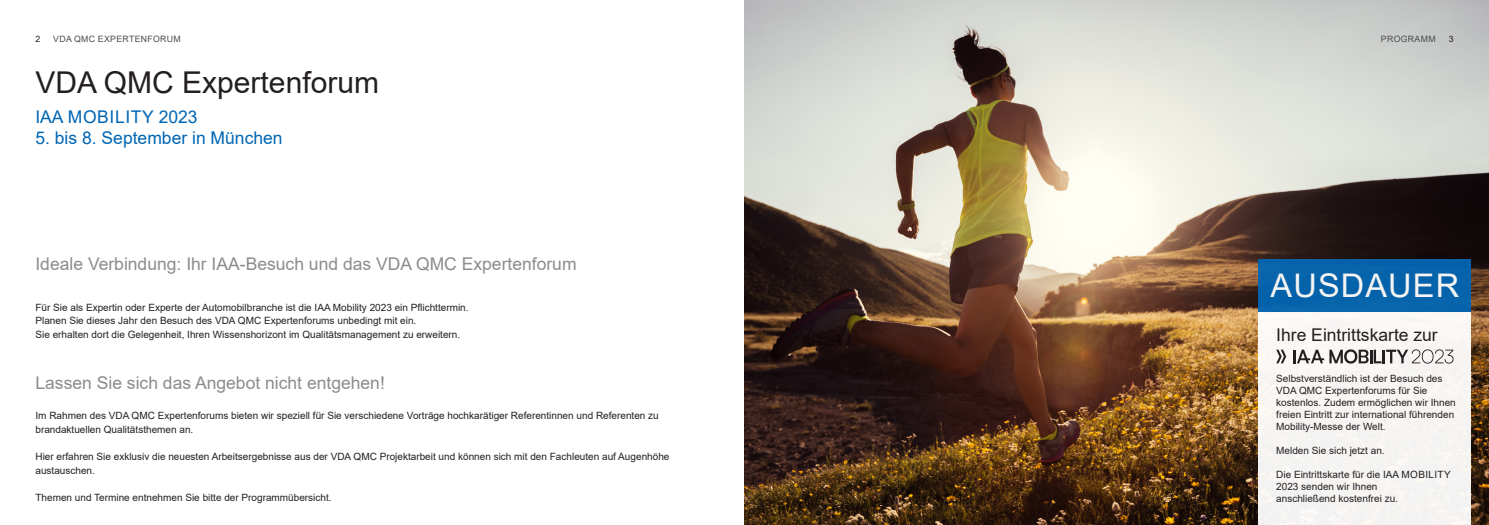
<style>
.page{position:relative;width:1489px;height:525px;background:#fff}
.page>*{position:absolute;margin:0;border:0;box-sizing:border-box;transform-origin:0 0}
.t1{font:32.5px "Arial";letter-spacing:.035em;color:#fff}
.t2{font:30px "Arial";color:#231f20}
.t3{font:17.5px "Arial";color:#8a8c8f}
.t4{font:17.5px "Arial";color:#0166b3}
.t5{font:17.5px "Arial";color:#231f20}
.t6{font:17.5px "Arial";letter-spacing:.035em;color:#0166b3}
.t7{font:10px/12px "Arial";color:#231f20}
.t8{font:8.75px "Arial";letter-spacing:.035em;color:#4b4c4d}
.t9{font:8.75px "Arial";color:#231f20}
</style>
<div class="page">
<img style="left:744px;top:0;width:744px;height:524px">
<div style="left:1258px;top:259px;width:212px;height:53px;background:#0663ab"></div>
<div style="left:1258px;top:312px;width:212px;height:212px;background:#f7f5f2"></div>
<svg style="left:1276px;top:349px;width:9px;height:14px"></svg>
<hr style="left:1292px;top:349px;width:3px;height:14px;background:#231f20">
<svg style="left:1297px;top:349px;width:156px;height:14px"></svg>
<p class="t9" style="left:35px;top:33px;width:6px">2</p>
<p class="t8" style="left:53px;top:33px;width:129px">VDA QMC EXPERTENFORUM</p>
<p class="t8" style="left:1380px;top:33px;width:56px">PROGRAMM</p>
<p class="t9" style="left:1448px;top:33px;width:6px">3</p>
<h2 class="t2" style="left:35px;top:62px;width:345px">VDA QMC Expertenforum</h2>
<h3 class="t6" style="left:35px;top:105px;width:164px">IAA MOBILITY 2023</h3>
<h3 class="t4" style="left:35px;top:126px;width:249px">5. bis 8. September in München</h3>
<h3 class="t3" style="left:35px;top:252px;width:542px">Ideale Verbindung: Ihr IAA-Besuch und das VDA QMC Expertenforum</h3>
<p class="t7" style="left:35px;top:300px;width:434px;line-height:13.8px">Für Sie als Expertin oder Experte der Automobilbranche ist die IAA Mobility 2023 ein Pflichttermin.<br>Planen Sie dieses Jahr den Besuch des VDA QMC Expertenforums unbedingt mit ein.<br>Sie erhalten dort die Gelegenheit, Ihren Wissenshorizont im Qualitätsmanagement zu erweitern.</p>
<h3 class="t3" style="left:35px;top:370px;width:351px">Lassen Sie sich das Angebot nicht entgehen!</h3>
<p class="t7" style="left:35px;top:408px;width:625px;line-height:13.8px">Im Rahmen des VDA QMC Expertenforums bieten wir speziell für Sie verschiedene Vorträge hochkarätiger Referentinnen und Referenten zu brandaktuellen Qualitätsthemen an.</p>
<p class="t7" style="left:35px;top:449px;width:635px;line-height:13.8px">Hier erfahren Sie exklusiv die neuesten Arbeitsergebnisse aus der VDA QMC Projektarbeit und können sich mit den Fachleuten auf Augenhöhe austauschen.</p>
<p class="t7" style="left:35px;top:491px;width:298px">Themen und Termine entnehmen Sie bitte der Programmübersicht.</p>
<h1 class="t1" style="left:1270px;top:263px;width:190px">AUSDAUER</h1>
<h3 class="t5" style="left:1276px;top:322px;width:163px">Ihre Eintrittskarte zur</h3>
<p class="t7" style="left:1276px;top:372px;width:181px">Selbstverständlich ist der Besuch des VDA QMC Expertenforums für Sie kostenlos. Zudem ermöglichen wir Ihnen freien Eintritt zur international führenden Mobility-Messe der Welt.</p>
<p class="t7" style="left:1276px;top:444px;width:110px">Melden Sie sich jetzt an.</p>
<p class="t7" style="left:1276px;top:468px;width:176px">Die Eintrittskarte für die IAA MOBILITY<br>2023 senden wir Ihnen<br>anschließend kostenfrei zu.</p>
</div>
